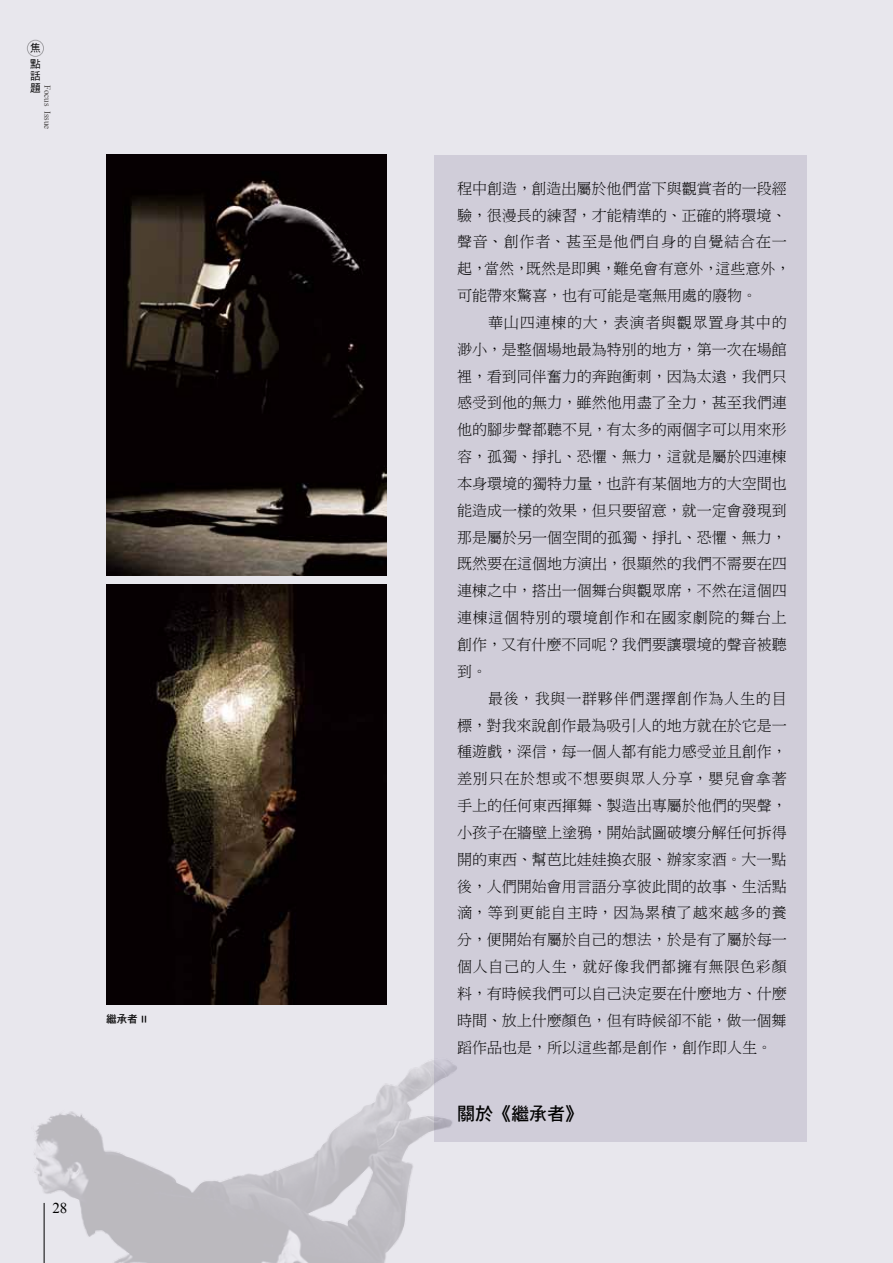
<style>
.page{position:relative;width:893px;height:1263px;background:#e8e7ed}
.page>*{position:absolute;margin:0;border:0;box-sizing:border-box;transform-origin:0 0}
.t1{font:18px "DF Hei Std W7";color:#000}
.t2{font:15px/26.8px "DF Ming Lt HK BF";color:#000;text-align:justify}
.t3{font:15px "Times New Roman";color:#000}
.t4{font:10.5px "DF Hei Bd HKP BF";color:#000}
.t5{font:10.5px/16px "DF Hei Md HKP BF";color:#000}
.t6{font:9px "Times New Roman";color:#4c4948}
</style>
<div class="page">
<div style="left:435px;top:155px;width:372px;height:986px;background:#d0cdd9"></div>
<img style="left:34px;top:1024px;width:437px;height:239px">
<hr style="left:44px;top:1203px;width:1px;height:60px;background:#000">
<div style="left:27px;top:40px;width:17px;height:17px;border:1px solid #000;border-radius:50%"></div>
<img style="left:106px;top:155px;width:281px;height:420px">
<img style="left:106px;top:585px;width:281px;height:420px">
<p class="t5" style="left:30px;top:41px;width:12px">焦點</p>
<p class="t5" style="left:30px;top:71px;width:12px;line-height:12px">話題</p>
<p class="t6" style="left:54px;top:85px;width:46px;rotate:90deg">Focus Issue</p>
<p class="t4" style="left:106px;top:1014px;width:42px">繼承者 II</p>
<p class="t3" style="left:52px;top:1198px;width:16px">28</p>
<p class="t2" style="left:457px;top:175px;width:335px;text-align:left">程中創造，創造出屬於他們當下與觀賞者的一段經驗，很漫長的練習，才能精準的、正確的將環境、聲音、創作者、甚至是他們自身的自覺結合在一起，當然，既然是即興，難免會有意外，這些意外，可能帶來驚喜，也有可能是毫無用處的廢物。</p>
<p class="t2" style="left:457px;top:309px;width:331px;text-indent:31px">華山四連棟的大，表演者與觀眾置身其中的渺小，是整個場地最為特別的地方，第一次在場館裡，看到同伴奮力的奔跑衝刺，因為太遠，我們只感受到他的無力，雖然他用盡了全力，甚至我們連他的腳步聲都聽不見，有太多的兩個字可以用來形容，孤獨、掙扎、恐懼、無力，這就是屬於四連棟本身環境的獨特力量，也許有某個地方的大空間也能造成一樣的效果，但只要留意，就一定會發現到那是屬於另一個空間的孤獨、掙扎、恐懼、無力，既然要在這個地方演出，很顯然的我們不需要在四連棟之中，搭出一個舞台與觀眾席，不然在這個四連棟這個特別的環境創作和在國家劇院的舞台上創作，又有什麼不同呢？我們要讓環境的聲音被聽到。</p>
<p class="t2" style="left:457px;top:685px;width:331px;text-indent:31px">最後，我與一群夥伴們選擇創作為人生的目標，對我來說創作最為吸引人的地方就在於它是一種遊戲，深信，每一個人都有能力感受並且創作，差別只在於想或不想要與眾人分享，嬰兒會拿著手上的任何東西揮舞、製造出專屬於他們的哭聲，小孩子在牆壁上塗鴉，開始試圖破壞分解任何拆得開的東西、幫芭比娃娃換衣服、辦家家酒。大一點後，人們開始會用言語分享彼此間的故事、生活點滴，等到更能自主時，因為累積了越來越多的養分，便開始有屬於自己的想法，於是有了屬於每一個人自己的人生，就好像我們都擁有無限色彩顏料，有時候我們可以自己決定要在什麼地方、什麼時間、放上什麼顏色，但有時候卻不能，做一個舞蹈作品也是，所以這些都是創作，創作即人生。</p>
<p class="t1" style="left:457px;top:1104px;width:127px">關於《繼承者》</p>
</div>
